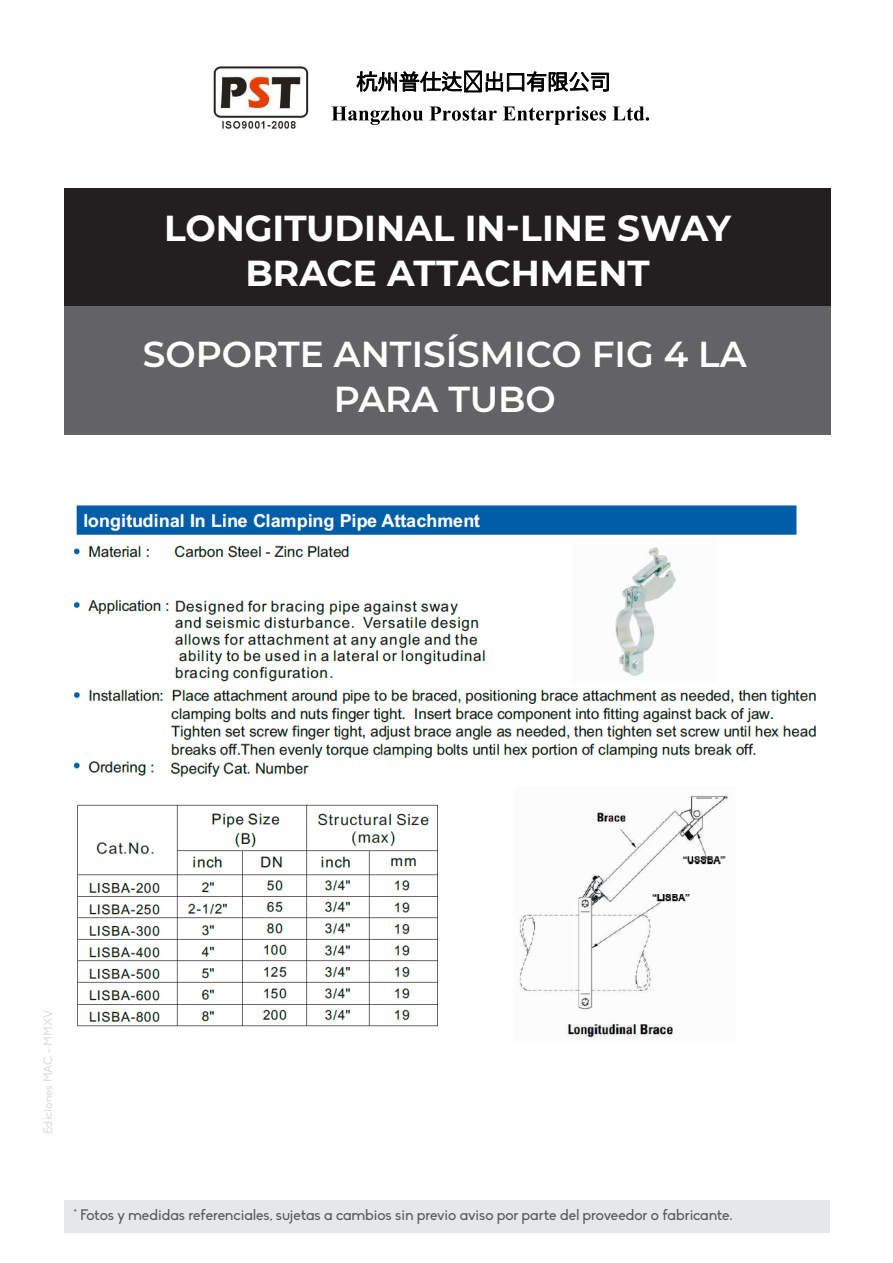
<style>
.page{position:relative;width:893px;height:1263px;background:#fff}
.page>*{position:absolute;margin:0;border:0;box-sizing:border-box;transform-origin:0 0}
.t1{font:700 36px/45px "Montserrat";color:#fff;text-align:center}
.t2{font:600 36px/45px "Montserrat";color:#fff;text-align:center}
.t3{font:15px "Biko";color:#57585a}
.t4{font:12px "Biko";color:#dcdddf}
</style>
<div class="page">
<div style="left:65px;top:1200px;width:765px;height:32px;background:#e6e7e9"></div>
<img style="left:213px;top:66px;width:95px;height:63px">
<svg style="left:356px;top:70px;width:253px;height:23px"></svg>
<svg style="left:331px;top:106px;width:92px;height:19px"></svg>
<svg style="left:429px;top:106px;width:68px;height:15px"></svg>
<svg style="left:503px;top:106px;width:103px;height:19px"></svg>
<svg style="left:612px;top:106px;width:37px;height:15px"></svg>
<div style="left:65px;top:188px;width:766px;height:118px;background:#231f20"></div>
<div style="left:65px;top:306px;width:766px;height:129px;background:#636366"></div>
<img style="left:74px;top:505px;width:742px;height:533px">
<h1 class="t1" style="left:164px;top:203px;width:568px">LONGITUDINAL IN-LINE SWAY<br>BRACE ATTACHMENT</h1>
<h1 class="t2" style="left:143px;top:330px;width:606px">SOPORTE ANTISÍSMICO FIG 4 LA<br>PARA TUBO</h1>
<p class="t4" style="left:41px;top:1134px;width:126px;rotate:-90deg">Ediciones MAC - MMXV</p>
<p class="t3" style="left:74px;top:1207px;width:660px">* Fotos y medidas referenciales, sujetas a cambios sin previo aviso por parte del proveedor o fabricante.</p>
</div>
